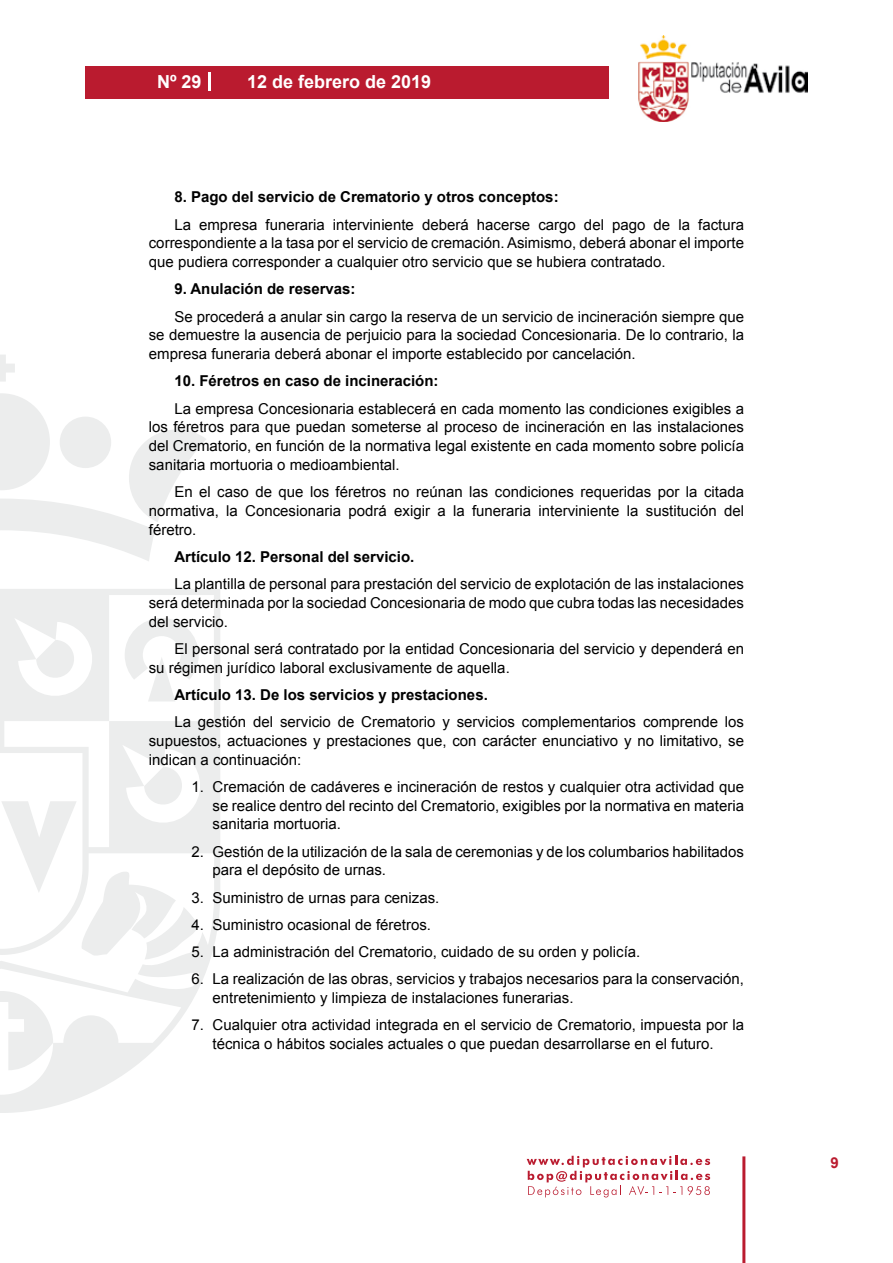
<style>
.page{position:relative;width:893px;height:1263px;background:#fff}
.page>*{position:absolute;margin:0;border:0;box-sizing:border-box;transform-origin:0 0}
.t1{font:700 18px "Arial";color:#fff}
.t2{font:15px/18.8px "Arial";color:#000;text-align:justify}
.t3{font:700 15px "Arial";color:#000}
.t4{font:700 15px "Arial";color:#ba1b2f}
</style>
<div class="page">
<svg style="left:527px;top:1156px;width:183px;height:41px"></svg>
<div style="left:85px;top:66px;width:523px;height:33px;background:#ba1b2f"></div>
<img style="left:638px;top:36px;width:170px;height:86px">
<hr style="left:742px;top:1156px;width:3px;height:107px;background:#ba1b2f">
<svg style="left:208px;top:72px;width:2px;height:18px"></svg>
<svg style="left:0;top:355px;width:15px;height:27px"></svg>
<svg style="left:0;top:393px;width:206px;height:168px"></svg>
<svg style="left:0;top:589px;width:220px;height:524px"></svg>
<svg style="left:36px;top:640px;width:40px;height:40px"></svg>
<svg style="left:125px;top:618px;width:74px;height:83px"></svg>
<svg style="left:0;top:991px;width:53px;height:79px"></svg>
<svg style="left:1px;top:767px;width:198px;height:192px"></svg>
<p class="t1" style="left:157px;top:69px;width:46px">Nº 29</p>
<p class="t1" style="left:247px;top:69px;width:186px">12 de febrero de 2019</p>
<p class="t3" style="left:174px;top:187px;width:386px">8. Pago del servicio de Crematorio y otros conceptos:</p>
<p class="t2" style="left:149px;top:215px;width:597px;text-indent:26px">La empresa funeraria interviniente deberá hacerse cargo del pago de la factura correspondiente a la tasa por el servicio de cremación. Asimismo, deberá abonar el importe que pudiera corresponder a cualquier otro servicio que se hubiera contratado.</p>
<p class="t3" style="left:174px;top:279px;width:183px">9. Anulación de reservas:</p>
<p class="t2" style="left:149px;top:307px;width:597px;text-indent:26px">Se procederá a anular sin cargo la reserva de un servicio de incineración siempre que se demuestre la ausencia de perjuicio para la sociedad Concesionaria. De lo contrario, la empresa funeraria deberá abonar el importe establecido por cancelación.</p>
<p class="t3" style="left:174px;top:371px;width:266px">10. Féretros en caso de incineración:</p>
<p class="t2" style="left:149px;top:399px;width:597px;text-indent:26px">La empresa Concesionaria establecerá en cada momento las condiciones exigibles a los féretros para que puedan someterse al proceso de incineración en las instalaciones del Crematorio, en función de la normativa legal existente en cada momento sobre policía sanitaria mortuoria o medioambiental.</p>
<p class="t2" style="left:149px;top:483px;width:597px;text-indent:26px">En el caso de que los féretros no reúnan las condiciones requeridas por la citada normativa, la Concesionaria podrá exigir a la funeraria interviniente la sustitución del féretro.</p>
<p class="t3" style="left:174px;top:547px;width:242px">Artículo 12. Personal del servicio.</p>
<p class="t2" style="left:149px;top:575px;width:597px;text-indent:26px">La plantilla de personal para prestación del servicio de explotación de las instalaciones será determinada por la sociedad Concesionaria de modo que cubra todas las necesidades del servicio.</p>
<p class="t2" style="left:149px;top:639px;width:597px;text-indent:26px">El personal será contratado por la entidad Concesionaria del servicio y dependerá en su régimen jurídico laboral exclusivamente de aquella.</p>
<p class="t3" style="left:174px;top:685px;width:315px">Artículo 13. De los servicios y prestaciones.</p>
<p class="t2" style="left:149px;top:713px;width:597px;text-indent:26px">La gestión del servicio de Crematorio y servicios complementarios comprende los supuestos, actuaciones y prestaciones que, con carácter enunciativo y no limitativo, se indican a continuación:</p>
<p class="t2" style="left:213px;top:777px;width:533px;text-indent:-21px">1. Cremación de cadáveres e incineración de restos y cualquier otra actividad que se realice dentro del recinto del Crematorio, exigibles por la normativa en materia sanitaria mortuoria.</p>
<p class="t2" style="left:213px;top:842px;width:533px;text-indent:-21px">2. Gestión de la utilización de la sala de ceremonias y de los columbarios habilitados para el depósito de urnas.</p>
<p class="t2" style="left:191px;top:888px;width:250px">3. Suministro de urnas para cenizas.</p>
<p class="t2" style="left:191px;top:915px;width:241px">4. Suministro ocasional de féretros.</p>
<p class="t2" style="left:191px;top:943px;width:450px">5. La administración del Crematorio, cuidado de su orden y policía.</p>
<p class="t2" style="left:213px;top:970px;width:533px;text-indent:-21px">6. La realización de las obras, servicios y trabajos necesarios para la conservación, entretenimiento y limpieza de instalaciones funerarias.</p>
<p class="t2" style="left:213px;top:1016px;width:533px;text-indent:-21px">7. Cualquier otra actividad integrada en el servicio de Crematorio, impuesta por la técnica o hábitos sociales actuales o que puedan desarrollarse en el futuro.</p>
<p class="t4" style="left:831px;top:1153px;width:10px">9</p>
</div>
